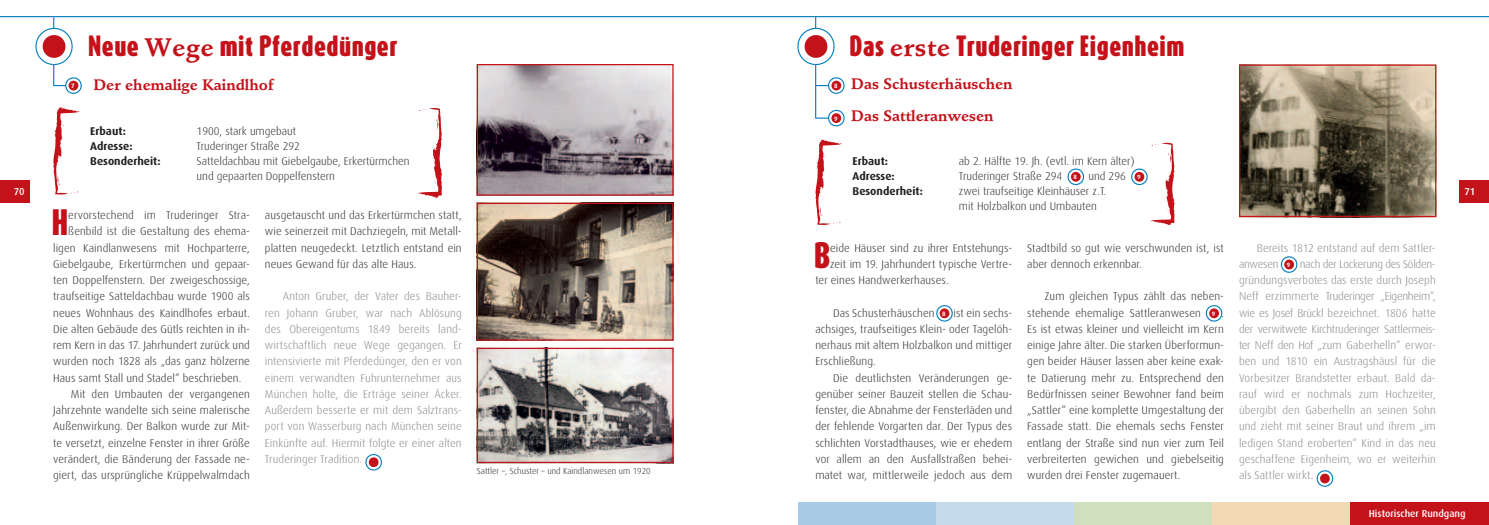
<style>
.page{position:relative;width:1489px;height:525px;background:#fff}
.page>*{position:absolute;margin:0;border:0;box-sizing:border-box;transform-origin:0 0}
.t1{font:900 30.62px "Dax Compact";color:#c4121a}
.t2{font:900 24.38px "Dax Compact";letter-spacing:.02em;color:#c4121a}
.t3{font:700 15px/32.5px "Stempel Schneidler Std";color:#c4121a}
.t4{font:300 11.25px/16.2px "Dax";letter-spacing:.005em;color:#231f20;text-align:justify}
.t5{font:300 11.25px/16.2px "Dax";letter-spacing:.005em;color:#808285;text-align:justify}
.t6{font:700 11.25px "Dax";color:#231f20}
.t7{font:500 10px "Dax";color:#fff}
.t8{font:300 8.75px "Dax";color:#231f20}
.t9{font:700 6.25px "Dax";color:#fff}
.s1{font-family:"Stempel Schneidler Std";font-weight:700;font-size:25px}
.s2{font-weight:700;font-size:6.25px;color:#fff}
.s3{color:#c4121a}
</style>
<div class="page">
<div style="left:1459px;top:180px;width:29px;height:23px;background:#c4121a"></div>
<div style="left:798px;top:502px;width:138px;height:22px;background:#a7cae7"></div>
<div style="left:936px;top:502px;width:138px;height:22px;background:#c4dbee"></div>
<div style="left:1074px;top:502px;width:138px;height:22px;background:#cee0be"></div>
<div style="left:1212px;top:502px;width:138px;height:22px;background:#f3d9b4"></div>
<div style="left:1350px;top:502px;width:138px;height:22px;background:#c4121a"></div>
<hr style="left:0;top:16px;width:1488px;height:1px;background:#007dbe">
<hr style="left:53px;top:17px;width:1px;height:68px;background:#007dbe">
<svg style="left:35px;top:24px;width:38px;height:43px"></svg>
<div style="left:0;top:180px;width:30px;height:23px;background:#c4121a"></div>
<hr style="left:815px;top:16px;width:1px;height:103px;background:#007dbe">
<svg style="left:797px;top:24px;width:38px;height:43px"></svg>
<svg style="left:816px;top:75px;width:29px;height:19px"></svg>
<div style="left:831px;top:81px;width:10px;height:9px;background:#c4121a;border-radius:50%"></div>
<hr style="left:816px;top:117px;width:20px;height:2px;background:#007dbe">
<svg style="left:825px;top:109px;width:20px;height:18px"></svg>
<div style="left:831px;top:113px;width:10px;height:10px;background:#c4121a;border-radius:50%"></div>
<svg style="left:936px;top:305px;width:17px;height:17px"></svg>
<div style="left:939px;top:308px;width:10px;height:10px;background:#c4121a;border-radius:50%"></div>
<svg style="left:1205px;top:305px;width:18px;height:17px"></svg>
<div style="left:1209px;top:308px;width:9px;height:10px;background:#c4121a;border-radius:50%"></div>
<svg style="left:1280px;top:256px;width:18px;height:17px"></svg>
<div style="left:1284px;top:259px;width:9px;height:10px;background:#c4121a;border-radius:50%"></div>
<svg style="left:1316px;top:470px;width:18px;height:17px"></svg>
<svg style="left:1067px;top:168px;width:18px;height:17px"></svg>
<div style="left:1070px;top:172px;width:10px;height:9px;background:#c4121a;border-radius:50%"></div>
<svg style="left:53px;top:75px;width:29px;height:19px"></svg>
<div style="left:69px;top:81px;width:9px;height:9px;background:#c4121a;border-radius:50%"></div>
<svg style="left:365px;top:454px;width:17px;height:17px"></svg>
<svg style="left:53px;top:107px;width:27px;height:87px"></svg>
<svg style="left:417px;top:108px;width:25px;height:90px"></svg>
<img style="left:1240px;top:66px;width:194px;height:149px">
<div style="left:1238px;top:64px;width:198px;height:153px;border:1px solid #c4121a"></div>
<svg style="left:1131px;top:143px;width:43px;height:82px"></svg>
<svg style="left:815px;top:140px;width:27px;height:85px"></svg>
<img style="left:479px;top:205px;width:192px;height:133px">
<div style="left:477px;top:203px;width:196px;height:137px;border:1px solid #c4121a"></div>
<img style="left:479px;top:66px;width:192px;height:127px">
<div style="left:477px;top:64px;width:196px;height:131px;border:1px solid #c4121a"></div>
<img style="left:479px;top:349px;width:192px;height:112px">
<div style="left:477px;top:347px;width:196px;height:116px;border:1px solid #c4121a"></div>
<h2 class="t2" style="left:88px;top:30px;width:311px">Neue <span class="s1">Wege</span> mit Pferdedünger</h2>
<p class="t9" style="left:71px;top:82px;width:5px">7</p>
<h3 class="t3" style="left:93px;top:68px;width:181px">Der ehemalige Kaindlhof</h3>
<p class="t9" style="left:834px;top:82px;width:5px">8</p>
<p class="t9" style="left:834px;top:115px;width:5px">9</p>
<h2 class="t2" style="left:849px;top:30px;width:336px">Das <span class="s1">erste</span> Truderinger Eigenheim</h2>
<h3 class="t3" style="left:851px;top:67px;width:163px">Das Schusterhäuschen<br>Das Sattleranwesen</h3>
<p class="t6" style="left:90px;top:125px;width:37px">Erbaut:</p>
<p class="t4" style="left:197px;top:123px;width:101px">1900, stark umgebaut</p>
<p class="t6" style="left:90px;top:140px;width:44px">Adresse:</p>
<p class="t4" style="left:197px;top:138px;width:105px">Truderinger Straße 292</p>
<p class="t6" style="left:90px;top:155px;width:72px">Besonderheit:</p>
<p class="t4" style="left:197px;top:154px;width:214px;line-height:15px">Satteldachbau mit Giebelgaube, Erkertürmchen und gepaarten Doppelfenstern</p>
<p class="t6" style="left:852px;top:155px;width:37px">Erbaut:</p>
<p class="t4" style="left:958px;top:153px;width:177px">ab 2. Hälfte 19. Jh. (evtl. im Kern älter)</p>
<p class="t6" style="left:852px;top:170px;width:44px">Adresse:</p>
<p class="t4" style="left:958px;top:168px;width:183px">Truderinger Straße 294 <span class="s2">8</span> und 296 <span class="s2">9</span></p>
<p class="t6" style="left:852px;top:185px;width:72px">Besonderheit:</p>
<p class="t4" style="left:958px;top:184px;width:149px;line-height:15px">zwei traufseitige Kleinhäuser z.T. mit Holzbalkon und Umbauten</p>
<p class="t7" style="left:14px;top:186px;width:12px">70</p>
<p class="t7" style="left:1464px;top:186px;width:12px">71</p>
<h1 class="t1" style="left:52px;top:202px;width:18px">H</h1>
<p class="t4" style="left:68px;top:207px;width:183px">ervorstechend im Truderinger Stra-</p>
<p class="t4" style="left:265px;top:207px;width:198px">ausgetauscht und das Erkertürmchen statt, wie seinerzeit mit Dachziegeln, mit Metall&shy;platten neugedeckt. Letztlich entstand ein neues Gewand für das alte Haus.</p>
<p class="t5" style="left:265px;top:288px;width:198px;text-indent:18px">Anton Gruber, der Vater des Bauher&shy;ren Johann Gruber, war nach Ablösung des Obereigentums 1849 bereits land&shy;wirtschaftlich neue Wege gegangen. Er intensivierte mit Pferdedünger, den er von einem verwandten Fuhrunternehmer aus München holte, die Erträge seiner Äcker.<br>Außerdem besserte er mit dem Salztrans&shy;port von Wasserburg nach München seine Einkünfte auf. Hiermit folgte er einer alten Truderinger Tradition.</p>
<p class="t4" style="left:68px;top:223px;width:183px">ßenbild ist die Gestaltung des ehema-</p>
<p class="t4" style="left:53px;top:239px;width:198px">ligen Kaindlanwesens mit Hochparterre,</p>
<p class="t4" style="left:53px;top:256px;width:198px">Giebelgaube, Erkertürmchen und gepaar-</p>
<p class="t4" style="left:53px;top:272px;width:198px">ten Doppelfenstern. Der zweigeschossige,</p>
<p class="t4" style="left:53px;top:288px;width:198px">traufseitige Satteldachbau wurde 1900 als</p>
<p class="t4" style="left:53px;top:304px;width:198px">neues Wohnhaus des Kaindlhofes erbaut.</p>
<p class="t4" style="left:53px;top:321px;width:198px">Die alten Gebäude des Gütls reichten in ih-</p>
<p class="t4" style="left:53px;top:337px;width:198px">rem Kern in das 17. Jahrhundert zurück und</p>
<p class="t4" style="left:53px;top:353px;width:198px">wurden noch 1828 als „das ganz hölzerne</p>
<p class="t4" style="left:53px;top:369px;width:190px">Haus samt Stall und Stadel“ beschrieben.</p>
<p class="t4" style="left:71px;top:386px;width:180px">Mit den Umbauten der vergangenen</p>
<p class="t4" style="left:53px;top:402px;width:198px">Jahrzehnte wandelte sich seine malerische</p>
<p class="t4" style="left:53px;top:418px;width:198px">Außenwirkung. Der Balkon wurde zur Mit-</p>
<p class="t4" style="left:53px;top:434px;width:198px">te versetzt, einzelne Fenster in ihrer Größe</p>
<p class="t4" style="left:53px;top:451px;width:198px">verändert, die Bänderung der Fassade ne-</p>
<p class="t4" style="left:53px;top:467px;width:198px">giert, das ursprüngliche Krüppelwalmdach</p>
<h1 class="t1" style="left:814px;top:235px;width:18px">B</h1>
<p class="t4" style="left:830px;top:239px;width:183px">eide Häuser sind zu ihrer Entstehungs-</p>
<p class="t4" style="left:1027px;top:239px;width:198px">Stadtbild so gut wie verschwunden ist, ist aber dennoch erkennbar.</p>
<p class="t4" style="left:1027px;top:288px;width:198px;text-indent:18px">Zum gleichen Typus zählt das neben&shy;stehende ehemalige Sattleranwesen <span class="s2">9</span> .<br>Es ist etwas kleiner und vielleicht im Kern einige Jahre älter. Die starken Überformun&shy;gen beider Häuser lassen aber keine exak&shy;te Datierung mehr zu. Entsprechend den Bedürfnissen seiner Bewohner fand beim „Sattler“ eine komplette Umgestaltung der Fassade statt. Die ehemals sechs Fenster entlang der Straße sind nun vier zum Teil verbreiterten gewichen und giebelseitig wurden drei Fenster zugemauert.</p>
<p class="t5" style="left:1238px;top:239px;width:198px;text-indent:18px">Bereits 1812 entstand auf dem Sattler&shy;anwesen <span class="s2">9</span> nach der Lockerung des Sölden&shy;gründungsverbotes das erste durch Joseph Neff erzimmerte Truderinger „Eigenheim“, wie es Josef Brückl bezeichnet. 1806 hatte der verwitwete Kirchtruderinger Sattlermeis&shy;ter Neff den Hof „zum Gaberhelln“ erwor&shy;ben und 1810 ein Austragshäusl für die Vorbesitzer Brandstetter erbaut. Bald da&shy;rauf wird er nochmals zum Hochzeiter, übergibt den Gaberhelln an seinen Sohn und zieht mit seiner Braut und ihrem „im ledigen Stand eroberten“ Kind in das neu geschaffene Eigenheim, wo er weiterhin als Sattler wirkt<span class="s3">.</span></p>
<p class="t4" style="left:830px;top:256px;width:183px">zeit im 19. Jahrhundert typische Vertre-</p>
<p class="t4" style="left:815px;top:272px;width:135px">ter eines Handwerkerhauses.</p>
<p class="t4" style="left:815px;top:304px;width:198px;text-indent:18px">Das Schusterhäuschen <span class="s2">8</span> ist ein sechs&shy;achsiges, traufseitiges Klein- oder Tagelöh&shy;nerhaus mit altem Holzbalkon und mittiger Erschließung.</p>
<p class="t4" style="left:815px;top:369px;width:198px;text-indent:18px">Die deutlichsten Veränderungen ge&shy;genüber seiner Bauzeit stellen die Schau&shy;fenster, die Abnahme der Fensterläden und der fehlende Vorgarten dar. Der Typus des schlichten Vorstadthauses, wie er ehedem vor allem an den Ausfallstraßen behei&shy;matet war, mittlerweile jedoch aus dem</p>
<p class="t8" style="left:477px;top:465px;width:175px">Sattler –, Schuster – und Kaindlanwesen um 1920</p>
<p class="t7" style="left:1368px;top:507px;width:98px">Historischer Rundgang</p>
</div>
